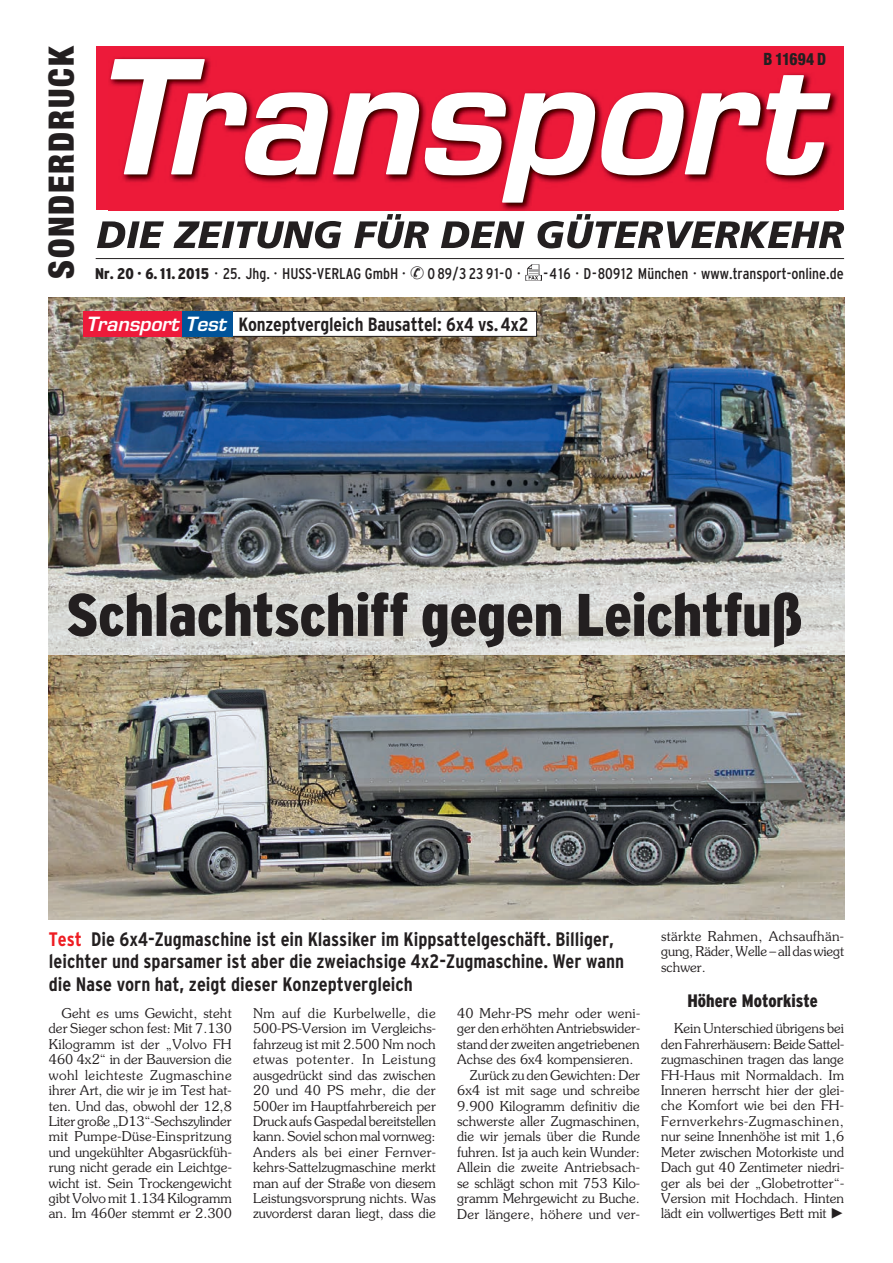
<style>
.page{position:relative;width:893px;height:1263px;background:#fff}
.page>*{position:absolute;margin:0;border:0;box-sizing:border-box;transform-origin:0 0}
.t1{font:900 condensed 60px "Interstate";letter-spacing:-.01em;color:#231f20;scale:1.05 1}
.t2{font:900 condensed 35.1px "Helvetica Neue LT Std";letter-spacing:.05em;color:#231f20}
.t3{font:700 condensed 19.5px/22.5px "Interstate";color:#231f20}
.t4{font:700 condensed 19.2px "Interstate";letter-spacing:-.005em;color:#231f20}
.t5{font:900 condensed 18px "Interstate";color:#231f20}
.t6{font:800 condensed 16.95px "Helvetica Neue LT Std";letter-spacing:-.02em;color:#231f20;scale:.92 1}
.t7{font:condensed 15.45px "Interstate";color:#231f20}
.t8{font:condensed 15.45px "Interstate";letter-spacing:.02em;color:#231f20}
.t9{font:300 13.5px/15.5px "Souvenir Std";color:#231f20;text-align:justify}
.t10{font:300 13.5px "Souvenir Std";letter-spacing:.02em;color:#231f20}
.s1{font-weight:900}
.s2{font-family:"Eurostile LT Std";font-weight:600;font-style:italic;font-stretch:normal;color:#fff}
.s3{color:#ee1d23}
</style>
<div class="page">
<hr style="left:96px;top:258px;width:748px;height:1px;background:#231f20">
<img style="left:525px;top:265px;width:17px;height:16px">
<div style="left:96px;top:46px;width:748px;height:164px;background:#ed1a3a"></div>
<img style="left:108px;top:57px;width:731px;height:154px">
<svg style="left:111px;top:59px;width:720px;height:144px"></svg>
<svg style="left:97px;top:214px;width:747px;height:34px"></svg>
<img style="left:49px;top:655px;width:795px;height:264px">
<img style="left:49px;top:298px;width:795px;height:357px">
<div style="left:232px;top:311px;width:305px;height:25px;background:#fff"></div>
<div style="left:232px;top:311px;width:305px;height:26px;border:1px solid #231f20"></div>
<div style="left:83px;top:311px;width:101px;height:26px;background:#ed1a3a"></div>
<div style="left:182px;top:311px;width:50px;height:26px;background:#015399"></div>
<h2 class="t2" style="left:40px;top:279px;width:235px;rotate:-90deg">SONDERDRUCK</h2>
<p class="t6" style="left:763px;top:48px;width:70px">B 11694 D</p>
<p class="t7" style="left:95px;top:264px;width:427px"><span class="s1">Nr. 20 · 6. 11. 2015</span> · 25. Jhg. · HUSS-VERLAG GmbH · ✆ 0 89/3 23 91-0 ·</p>
<p class="t8" style="left:543px;top:264px;width:302px">-416 · D-80912 München · www.transport-online.de</p>
<h3 class="t4" style="left:86px;top:313px;width:444px"><span class="s2">Transport Test</span> Konzeptvergleich Bausattel: 6x4 vs. 4x2</h3>
<h1 class="t1" style="left:66px;top:578px;width:703px">Schlachtschiff gegen Leichtfuß</h1>
<h3 class="t3" style="left:49px;top:927px;width:577px"><span class="s3">Test</span> Die 6x4-Zugmaschine ist ein Klassiker im Kippsattelgeschäft. Billiger, leichter und sparsamer ist aber die zweiachsige 4x2-Zugmaschine. Wer wann die Nase vorn hat, zeigt dieser Konzeptvergleich</h3>
<p class="t9" style="left:49px;top:1005px;width:184px;text-indent:13px">Geht es ums Gewicht, steht der Sieger schon fest: Mit 7.130<br>Kilogramm ist der „Volvo FH 460 4x2“ in der Bauversion die wohl leichteste Zugmaschine ihrer Art, die wir je im Test hat&shy;ten. Und das, obwohl der 12,8<br>Liter große „D13“-Sechszylinder mit Pumpe-Düse-Einspritzung und ungekühlter Abgasrückfüh&shy;rung nicht gerade ein Leichtge&shy;wicht ist. Sein Trockengewicht gibt Volvo mit 1.134 Kilogramm an. Im 460er stemmt er 2.300</p>
<p class="t9" style="left:253px;top:1005px;width:184px">Nm auf die Kurbelwelle, die 500-PS-Version im Vergleichs&shy;fahrzeug ist mit 2.500 Nm noch etwas potenter. In Leistung ausgedrückt sind das zwischen 20 und 40 PS mehr, die der 500er im Hauptfahrbereich per Druck aufs Gaspedal bereitstellen kann. Soviel schon mal vornweg:<br>Anders als bei einer Fernver&shy;kehrs-Sattelzugmaschine merkt man auf der Straße von diesem Leistungsvorsprung nichts. Was zuvorderst daran liegt, dass die</p>
<p class="t9" style="left:457px;top:1005px;width:184px">40 Mehr-PS mehr oder weni-</p>
<p class="t9" style="left:457px;top:1021px;width:184px">ger den erhöhten Antriebswider-</p>
<p class="t9" style="left:457px;top:1036px;width:184px">stand der zweiten angetriebenen</p>
<p class="t9" style="left:457px;top:1052px;width:178px">Achse des 6x4 kompensieren.</p>
<p class="t9" style="left:470px;top:1067px;width:172px">Zurück zu den Gewichten: Der</p>
<p class="t9" style="left:457px;top:1083px;width:184px">6x4 ist mit sage und schreibe</p>
<p class="t9" style="left:457px;top:1098px;width:184px">9.900 Kilogramm definitiv die</p>
<p class="t9" style="left:457px;top:1113px;width:184px">schwerste aller Zugmaschinen,</p>
<p class="t9" style="left:457px;top:1129px;width:184px">die wir jemals über die Runde</p>
<p class="t9" style="left:457px;top:1144px;width:184px">fuhren. Ist ja auch kein Wunder:</p>
<p class="t9" style="left:457px;top:1160px;width:184px">Allein die zweite Antriebsach-</p>
<p class="t9" style="left:457px;top:1175px;width:184px">se schlägt schon mit 753 Kilo-</p>
<p class="t9" style="left:457px;top:1190px;width:184px">gramm Mehrgewicht zu Buche.</p>
<p class="t10" style="left:457px;top:1205px;width:184px">Der längere, höhere und ver-</p>
<p class="t9" style="left:661px;top:928px;width:184px">stärkte Rahmen, Achsaufhän&shy;gung, Räder, Welle – all das wiegt schwer.</p>
<h3 class="t5" style="left:687px;top:989px;width:132px">Höhere Motorkiste</h3>
<p class="t9" style="left:661px;top:1021px;width:184px;text-indent:13px">Kein Unterschied übrigens bei den Fahrerhäusern: Beide Sattel&shy;zugmaschinen tragen das lange FH-Haus mit Normaldach. Im Inneren herrscht hier der glei&shy;che Komfort wie bei den FH-Fernverkehrs-Zugmaschinen, nur seine Innenhöhe ist mit 1,6<br>Meter zwischen Motorkiste und Dach gut 40 Zentimeter niedri&shy;ger als bei der „Globetrotter“- Version mit Hochdach. Hinten lädt ein vollwertiges Bett mit</p>
</div>
